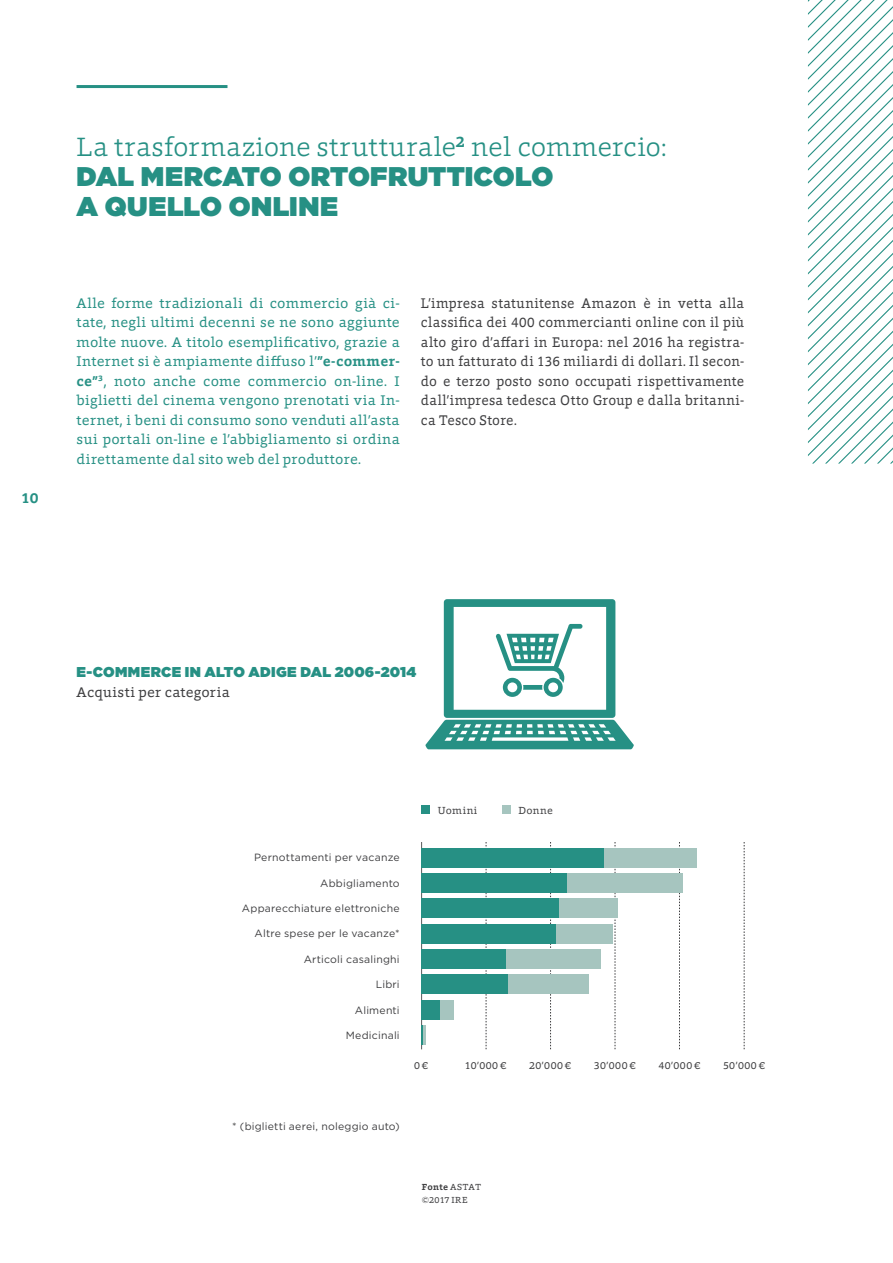
<style>
.page{position:relative;width:893px;height:1263px;background:#fff}
.page>*{position:absolute;margin:0;border:0;box-sizing:border-box;transform-origin:0 0}
.t1{font:300 27px "Foro";letter-spacing:.01em;color:#269084}
.t2{font:900 27px "Gotham";letter-spacing:.01em;color:#269084}
.t3{font:700 15px "Foro";color:#269084}
.t4{font:14.25px/19.5px "Foro";letter-spacing:.015em;color:#269084;text-align:justify}
.t5{font:14.25px/19.5px "Foro";letter-spacing:.02em;color:#3e3e40;text-align:justify;scale:.94 1}
.t6{font:900 14.25px "Gotham";letter-spacing:.02em;color:#269084}
.t7{font:14.25px "Foro";letter-spacing:.02em;color:#3e3e40}
.t8{font:10.5px "Gotham";letter-spacing:.02em;color:#3e3e40}
.t9{font:10.5px "Foro";letter-spacing:.05em;color:#3e3e40}
.t10{font:700 9px "Foro";letter-spacing:.03em;color:#3e3e40}
.t11{font:9px "Foro";letter-spacing:.04em;color:#3e3e40}
.s1{font-weight:700}
.s2{font-weight:400}
</style>
<div class="page">
<hr style="left:77px;top:85px;width:150px;height:3px;background:#269084">
<svg style="left:808px;top:0;width:85px;height:464px"></svg>
<svg style="left:679px;top:842px;width:1px;height:207px"></svg>
<svg style="left:744px;top:842px;width:1px;height:207px"></svg>
<svg style="left:615px;top:842px;width:1px;height:207px"></svg>
<svg style="left:550px;top:842px;width:1px;height:207px"></svg>
<svg style="left:486px;top:842px;width:1px;height:207px"></svg>
<hr style="left:421px;top:842px;width:1px;height:207px;background:#595a5b">
<div style="left:421px;top:848px;width:276px;height:19px;background:#a6c5bf"></div>
<div style="left:421px;top:805px;width:9px;height:8px;background:#269084"></div>
<div style="left:502px;top:805px;width:8px;height:8px;background:#a6c5bf"></div>
<div style="left:421px;top:873px;width:262px;height:20px;background:#a6c5bf"></div>
<div style="left:421px;top:898px;width:196px;height:20px;background:#a6c5bf"></div>
<div style="left:421px;top:949px;width:180px;height:20px;background:#a6c5bf"></div>
<div style="left:421px;top:1000px;width:33px;height:19px;background:#a6c5bf"></div>
<div style="left:421px;top:1025px;width:5px;height:20px;background:#a6c5bf"></div>
<div style="left:421px;top:924px;width:192px;height:19px;background:#a6c5bf"></div>
<div style="left:421px;top:974px;width:167px;height:20px;background:#a6c5bf"></div>
<svg style="left:425px;top:599px;width:209px;height:150px"></svg>
<hr style="left:421px;top:1025px;width:2px;height:20px;background:#269084">
<div style="left:421px;top:848px;width:183px;height:19px;background:#269084"></div>
<div style="left:421px;top:873px;width:146px;height:20px;background:#269084"></div>
<div style="left:421px;top:898px;width:138px;height:20px;background:#269084"></div>
<div style="left:421px;top:949px;width:85px;height:20px;background:#269084"></div>
<div style="left:421px;top:1000px;width:19px;height:19px;background:#269084"></div>
<div style="left:421px;top:924px;width:135px;height:19px;background:#269084"></div>
<div style="left:421px;top:974px;width:87px;height:20px;background:#269084"></div>
<p class="t3" style="left:21px;top:488px;width:19px">10</p>
<p class="t1" style="left:77px;top:129px;width:591px">La trasformazione strutturale<sup>2</sup> nel commercio:</p>
<p class="t2" style="left:77px;top:157px;width:478px">DAL MERCATO ORTOFRUTTICOLO</p>
<p class="t2" style="left:77px;top:187px;width:263px">A QUELLO ONLINE</p>
<p class="t4" style="left:77px;top:293px;width:325px">Alle forme tradizionali di commercio già ci&shy;tate, negli ultimi decenni se ne sono aggiunte molte nuove. A titolo esemplificativo, grazie a Internet si è ampiamente diffuso l’<span class="s1">”e-commer&shy;ce”</span><sup>3</sup>, noto anche come commercio on-line. I biglietti del cinema vengono prenotati via In&shy;ternet, i beni di consumo sono venduti all’asta sui portali on-line e l’abbigliamento si ordina direttamente dal sito web del produttore.</p>
<p class="t5" style="left:421px;top:293px;width:345px">L’impresa statunitense Amazon è in vetta alla classifica dei 400 commercianti online con il più alto giro d’affari in Europa: nel 2016 ha registra&shy;to un fatturato di 136 miliardi di dollari. Il secon&shy;do e terzo posto sono occupati rispettivamente dall’impresa tedesca Otto Group e dalla britanni&shy;ca Tesco Store.</p>
<p class="t6" style="left:77px;top:662px;width:341px">E-COMMERCE IN ALTO ADIGE DAL 2006-2014</p>
<p class="t7" style="left:77px;top:683px;width:155px">Acquisti per categoria</p>
<p class="t8" style="left:254px;top:851px;width:147px">Pernottamenti per vacanze</p>
<p class="t8" style="left:320px;top:876px;width:81px">Abbigliamento</p>
<p class="t8" style="left:242px;top:901px;width:159px">Apparecchiature elettroniche</p>
<p class="t8" style="left:255px;top:927px;width:147px">Altre spese per le vacanze*</p>
<p class="t8" style="left:304px;top:952px;width:97px">Articoli casalinghi</p>
<p class="t8" style="left:376px;top:978px;width:26px">Libri</p>
<p class="t8" style="left:355px;top:1003px;width:46px">Alimenti</p>
<p class="t8" style="left:346px;top:1029px;width:55px">Medicinali</p>
<p class="t9" style="left:438px;top:803px;width:41px">Uomini</p>
<p class="t9" style="left:518px;top:803px;width:36px">Donne</p>
<p class="t9" style="left:414px;top:1059px;width:16px">0€</p>
<p class="t9" style="left:529px;top:1059px;width:44px">20’000€</p>
<p class="t9" style="left:594px;top:1059px;width:44px">30’000€</p>
<p class="t9" style="left:658px;top:1059px;width:44px">40’000€</p>
<p class="t9" style="left:723px;top:1059px;width:44px">50’000€</p>
<p class="t9" style="left:465px;top:1059px;width:43px">10’000€</p>
<p class="t8" style="left:232px;top:1119px;width:169px">* (biglietti aerei, noleggio auto)</p>
<p class="t10" style="left:422px;top:1181px;width:61px">Fonte <span class="s2">ASTAT</span></p>
<p class="t11" style="left:422px;top:1194px;width:47px">©2017 IRE</p>
</div>
